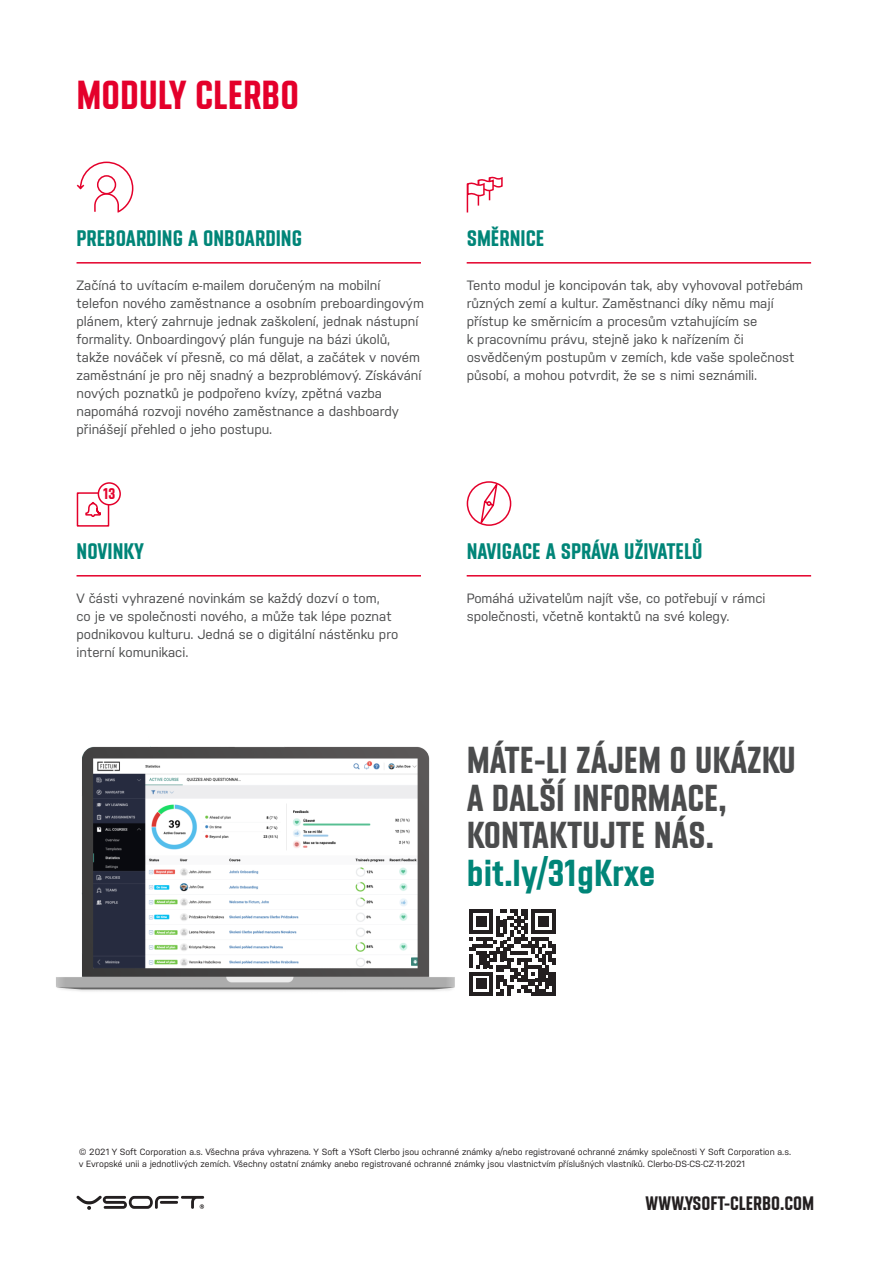
<style>
.page{position:relative;width:893px;height:1263px;background:#fff}
.page>*{position:absolute;margin:0;border:0;box-sizing:border-box;transform-origin:0 0}
.t1{font:700 40.5px "Y Soft";color:#e4002b}
.t2{font:700 37.5px/37.5px "Y Soft";color:#4b4c4d}
.t3{font:700 37.5px "Y Soft";color:#008578}
.text{font:700 22.5px "Y Soft";color:#008578}
.t4{font:700 19.5px "Y Soft";color:#231f20}
.t5{font:700 15.45px "Y Soft";color:#e4002b}
.text-2{font:13.5px/18px "Nudista";color:#4b4c4d}
.t6{font:9px/12px "Nudista";color:#231f20}
</style>
<div class="page">
<svg style="left:77px;top:1196px;width:127px;height:14px"></svg>
<hr style="left:77px;top:262px;width:344px;height:2px;background:#e4002b">
<hr style="left:467px;top:262px;width:344px;height:2px;background:#e4002b">
<hr style="left:77px;top:575px;width:344px;height:1px;background:#e4002b">
<hr style="left:467px;top:575px;width:344px;height:1px;background:#e4002b">
<img style="left:56px;top:746px;width:399px;height:246px">
<svg style="left:469px;top:909px;width:87px;height:87px"></svg>
<svg style="left:466px;top:176px;width:37px;height:36px"></svg>
<svg style="left:76px;top:161px;width:58px;height:52px"></svg>
<div style="left:467px;top:481px;width:44px;height:45px;border:2px solid #e4002b;border-radius:50%"></div>
<svg style="left:479px;top:482px;width:20px;height:43px"></svg>
<div style="left:77px;top:492px;width:32px;height:35px;background:#fff;border:2px solid #e4002b"></div>
<svg style="left:85px;top:501px;width:16px;height:16px"></svg>
<div style="left:98px;top:483px;width:22px;height:22px;background:#fff;border-radius:50%"></div>
<div style="left:98px;top:482px;width:23px;height:23px;border:2px solid #e4002b;border-radius:50%"></div>
<h2 class="t1" style="left:77px;top:72px;width:224px">MODULY CLERBO</h2>
<p class="text" style="left:77px;top:225px;width:227px">PREBOARDING A ONBOARDING</p>
<p class="text-2" style="left:77px;top:276px;width:349px">Začíná to uvítacím e-mailem doručeným na mobilní telefon nového zaměstnance a osobním preboardingovým plánem, který zahrnuje jednak zaškolení, jednak nástupní formality. Onboardingový plán funguje na bázi úkolů, takže nováček ví přesně, co má dělat, a začátek v novém zaměstnání je pro něj snadný a bezproblémový. Získávání nových poznatků je podpořeno kvízy, zpětná vazba napomáhá rozvoji nového zaměstnance a dashboardy přinášejí přehled o jeho postupu.</p>
<p class="t5" style="left:103px;top:485px;width:14px">13</p>
<p class="text" style="left:77px;top:538px;width:69px">NOVINKY</p>
<p class="text-2" style="left:77px;top:589px;width:323px">V části vyhrazené novinkám se každý dozví o tom,<br>co je ve společnosti nového, a může tak lépe poznat podnikovou kulturu. Jedná se o digitální nástěnku pro interní komunikaci.</p>
<p class="text" style="left:467px;top:225px;width:79px">SMĚRNICE</p>
<p class="text-2" style="left:467px;top:276px;width:338px">Tento modul je koncipován tak, aby vyhovoval potřebám různých zemí a kultur. Zaměstnanci díky němu mají přístup ke směrnicím a procesům vztahujícím se<br>k pracovnímu právu, stejně jako k nařízením či osvědčeným postupům v zemích, kde vaše společnost působí, a mohou potvrdit, že se s nimi seznámili.</p>
<p class="text" style="left:467px;top:538px;width:237px">NAVIGACE A SPRÁVA UŽIVATELŮ</p>
<p class="text-2" style="left:467px;top:589px;width:300px">Pomáhá uživatelům najít vše, co potřebují v rámci společnosti, včetně kontaktů na své kolegy.</p>
<h2 class="t2" style="left:467px;top:741px;width:331px">MÁTE-LI ZÁJEM O UKÁZKU<br>A DALŠÍ INFORMACE,<br>KONTAKTUJTE NÁS.</h2>
<h2 class="t3" style="left:467px;top:851px;width:190px">bit.ly/31gKrxe</h2>
<p class="t6" style="left:79px;top:1145px;width:714px">© 2021 Y Soft Corporation a.s. Všechna práva vyhrazena. Y Soft a YSoft Clerbo jsou ochranné známky a/nebo registrované ochranné známky společnosti Y Soft Corporation a.s. v Evropské unii a jednotlivých zemích. Všechny ostatní známky anebo registrované ochranné známky jsou vlastnictvím příslušných vlastníků. Clerbo-DS-CS-CZ-11-2021</p>
<p class="t4" style="left:646px;top:1192px;width:170px">WWW.YSOFT-CLERBO.COM</p>
</div>
